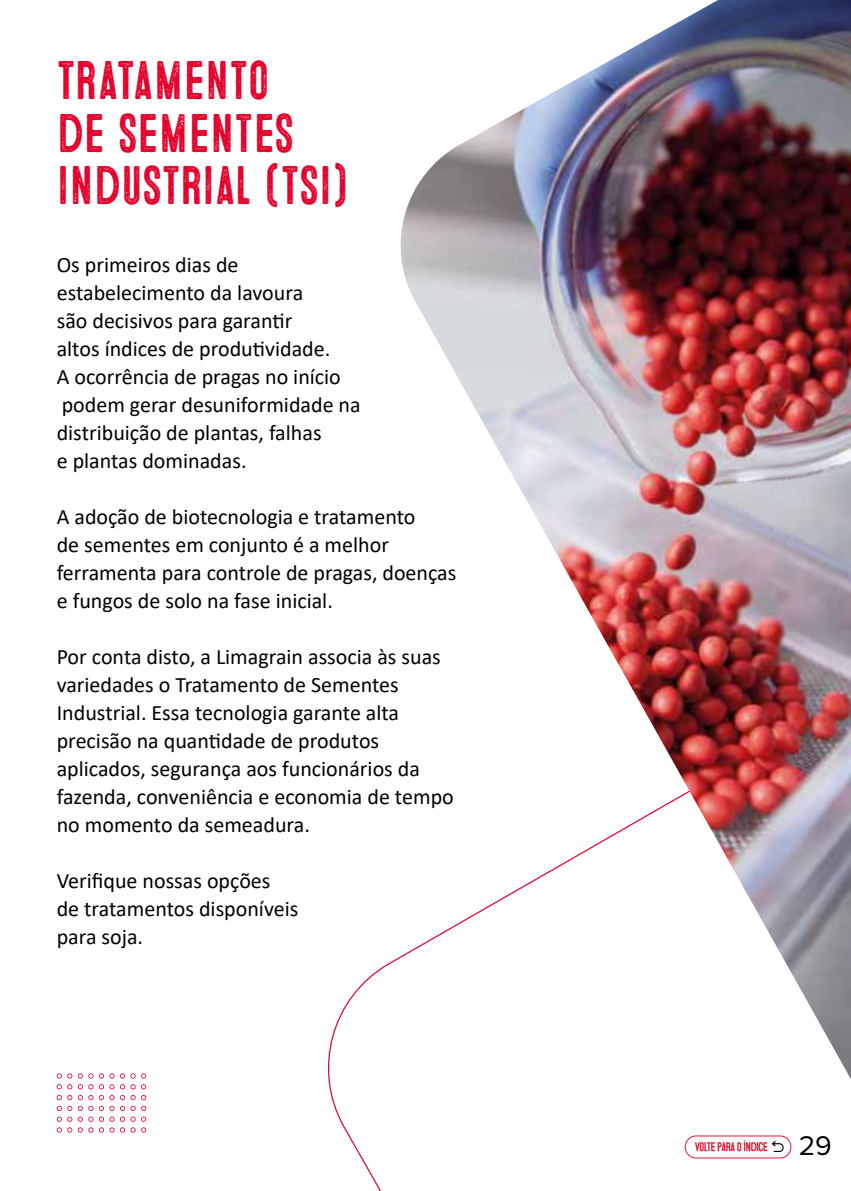
<style>
.page{position:relative;width:851px;height:1191px;background:#fff}
.page>*{position:absolute;margin:0;border:0;box-sizing:border-box;transform-origin:0 0}
.t1{font:54.4px/52.8px "Microbrew Three W01";color:#e4032c;scale:.91 1}
.t2{font:28px "Proxima Nova A";color:#000}
.t3{font:22px/28px "Calibri";color:#020203}
</style>
<div class="page">
<img style="left:384px;top:0;width:466px;height:1078px">
<svg style="left:120px;top:1073px;width:26px;height:5px"></svg>
<svg style="left:120px;top:1084px;width:26px;height:5px"></svg>
<svg style="left:120px;top:1095px;width:26px;height:26px"></svg>
<svg style="left:120px;top:1127px;width:26px;height:5px"></svg>
<svg style="left:99px;top:1073px;width:15px;height:5px"></svg>
<svg style="left:99px;top:1084px;width:15px;height:5px"></svg>
<svg style="left:99px;top:1095px;width:15px;height:26px"></svg>
<svg style="left:99px;top:1127px;width:15px;height:5px"></svg>
<svg style="left:78px;top:1073px;width:15px;height:5px"></svg>
<svg style="left:78px;top:1084px;width:15px;height:5px"></svg>
<svg style="left:78px;top:1095px;width:15px;height:26px"></svg>
<svg style="left:78px;top:1127px;width:15px;height:5px"></svg>
<svg style="left:57px;top:1073px;width:15px;height:5px"></svg>
<svg style="left:57px;top:1084px;width:15px;height:5px"></svg>
<svg style="left:57px;top:1095px;width:15px;height:26px"></svg>
<svg style="left:57px;top:1127px;width:15px;height:5px"></svg>
<svg style="left:684px;top:1135px;width:107px;height:23px"></svg>
<h1 class="t1" style="left:57px;top:54px;width:323px">TRATAMENTO<br>DE SEMENTES<br>INDUSTRIAL (TSI)</h1>
<p class="t3" style="left:57px;top:250px;width:305px">Os primeiros dias de estabelecimento da lavoura<br>são decisivos para garantir<br>altos índices de produtividade.<br>A ocorrência de pragas no início podem gerar desuniformidade na distribuição de plantas, falhas<br>e plantas dominadas.</p>
<p class="t3" style="left:57px;top:502px;width:401px">A adoção de biotecnologia e tratamento<br>de sementes em conjunto é a melhor ferramenta para controle de pragas, doenças e fungos de solo na fase inicial.</p>
<p class="t3" style="left:57px;top:642px;width:398px">Por conta disto, a Limagrain associa às suas variedades o Tratamento de Sementes Industrial. Essa tecnologia garante alta precisão na quantidade de produtos aplicados, segurança aos funcionários da fazenda, conveniência e economia de tempo no momento da semeadura.</p>
<p class="t3" style="left:57px;top:866px;width:243px">Verifique nossas opções de tratamentos disponíveis para soja.</p>
<p class="t2" style="left:798px;top:1130px;width:35px">29</p>
</div>
